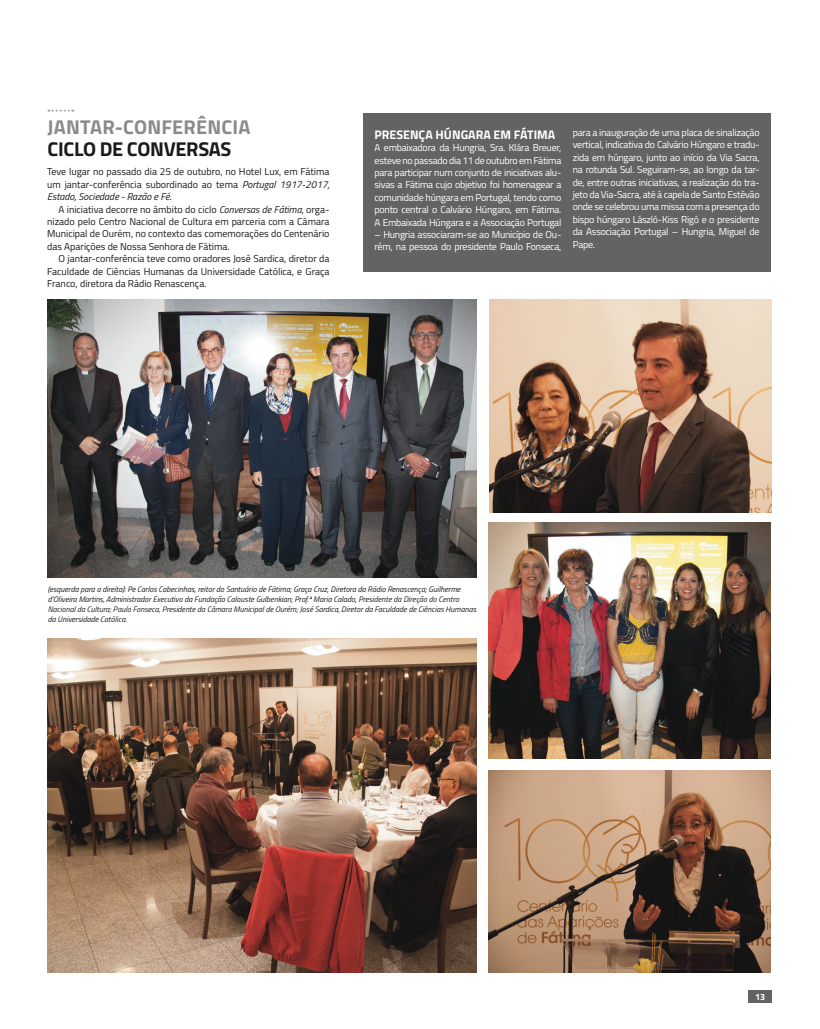
<style>
.page{position:relative;width:820px;height:1029px;background:#fff}
.page>*{position:absolute;margin:0;border:0;box-sizing:border-box;transform-origin:0 0}
.t1{font:700 20px "Titillium";letter-spacing:.01em;color:#898b8b}
.t2{font:700 20px "Titillium";letter-spacing:-.015em;color:#1a1a1a}
.t3{font:700 12.4px "Titillium Web";color:#fff}
.t4{font:10px/12.4px "Titillium Web";letter-spacing:-.025em;color:#fff;text-align:justify}
.t5{font:10px/12.4px "Titillium Web";color:#1a1a1a;text-align:justify}
.t6{font:700 9px "Titillium";color:#fff}
.t7{font:italic 8px/10px "Titillium Web";color:#1a1a1a}
.s1{font-style:italic}
.s2{color:#181a1b}
.s3{color:#1d2122}
</style>
<div class="page">
<div style="left:748px;top:991px;width:23px;height:12px;background:#626464"></div>
<svg style="left:48px;top:110px;width:25px;height:2px"></svg>
<div style="left:363px;top:113px;width:407px;height:158px;background:#626464"></div>
<img style="left:489px;top:299px;width:282px;height:213px">
<img style="left:488px;top:771px;width:282px;height:201px">
<img style="left:47px;top:299px;width:429px;height:279px">
<img style="left:48px;top:639px;width:428px;height:333px">
<img style="left:488px;top:523px;width:282px;height:235px">
<h1 class="t1" style="left:48px;top:111px;width:204px">JANTAR-CONFERÊNCIA</h1>
<h1 class="t2" style="left:48px;top:133px;width:185px">CICLO DE CONVERSAS</h1>
<p class="t5" style="left:47px;top:165px;width:284px">Teve lugar no passado dia 25 de outubro, no Hotel Lux, em Fátima um jantar-conferência subordinado ao tema <span class="s1">Portugal 1917-2017, Estado, Sociedade - Razão e Fé</span>.</p>
<p class="t5" style="left:47px;top:202px;width:284px;text-indent:11px">A iniciativa decorre no âmbito do ciclo <span class="s1">Conversas de Fátima</span>, orga&shy;nizado pelo Centro Nacional de Cultura em parceria com a Câmara Municipal de Ourém, no contexto das comemorações do Centenário das Aparições de Nossa Senhora de Fátima.</p>
<p class="t5" style="left:47px;top:252px;width:284px;text-indent:11px">O jantar-conferência teve como oradores José Sardica, diretor da Faculdade de Ciências Humanas da Universidade Católica, e Graça Franco, diretora da Rádio Renascença.</p>
<p class="t3" style="left:374px;top:125px;width:182px">PRESENÇA HÚNGARA EM FÁTIMA</p>
<p class="t4" style="left:374px;top:141px;width:188px">A embaixadora da Hungria, Sra. Klára Breuer, esteve no passado dia 11 de outubro em Fátima para participar num conjunto de iniciativas alu&shy;sivas a Fátima cujo objetivo foi homenagear a comunidade húngara em Portugal, tendo como ponto central o Calvário Húngaro, em Fátima.<br>A Embaixada Húngara e a Associação Portugal</p>
<p class="t4" style="left:374px;top:228px;width:188px">– Hungria associaram-se ao Município de Ou&shy;rém, na pessoa do presidente Paulo Fonseca,</p>
<p class="t4" style="left:572px;top:126px;width:188px">para a inauguração de uma placa de sinalização vertical, indicativa do Calvário Húngaro e tradu&shy;zida em húngaro, junto ao início da Via Sacra, na rotunda Sul. Seguiram-se, ao longo da tar&shy;de, entre outras iniciativas, a realização do tra&shy;jeto da Via-Sacra, até à capela de Santo Estêvão onde se celebrou uma missa com a presença do bispo húngaro László-Kiss Rigó e o presidente da Associação Portugal – Hungria, Miguel de Pape.</p>
<p class="t7" style="left:48px;top:583px;width:429px">(esquerda para a direita): Pe Carlos Cabecinhas, reitor do Santuário de Fátima; Graça Cruz, Diretora da Rádio Renascença; Guilherme d’Oliveira Martins, <span class="s2">Administrador Executivo da Fundação Calouste Gulbenkian;</span> Prof.ª Maria Calado, <span class="s3">Presidente da Direção do Centro Nacional da Cultura; Paulo Fonseca, Presidente da Câmara Municipal de Ourém;</span> José Sardica, Diretor da Faculdade de Ciências Humanas da Universidade Católica.</p>
<p class="t6" style="left:754px;top:990px;width:12px">13</p>
</div>
